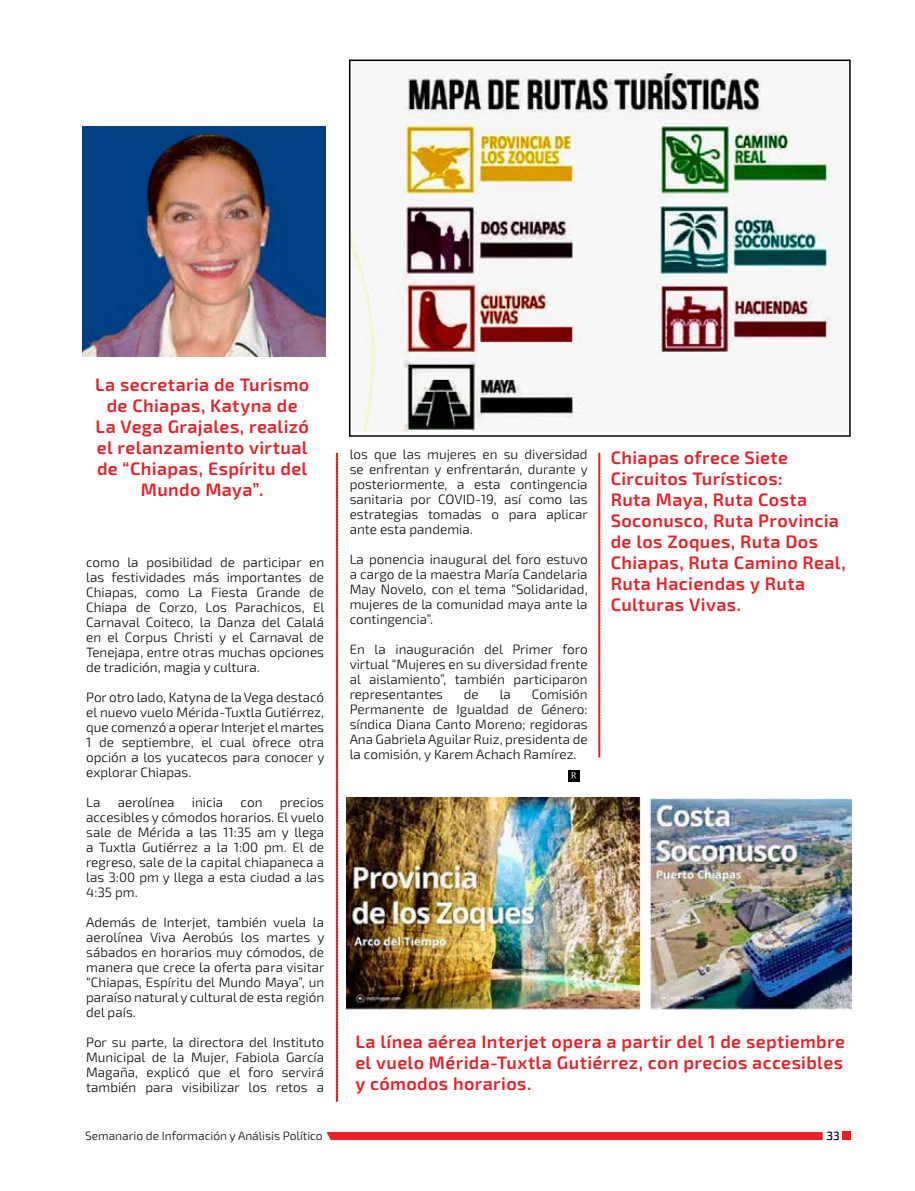
<style>
.page{position:relative;width:915px;height:1191px;background:#fff}
.page>*{position:absolute;margin:0;border:0;box-sizing:border-box;transform-origin:0 0}
.t1{font:600 18px/21px "Exo 2";letter-spacing:.025em;color:#ed1d24;text-align:center}
.t2{font:300 13.5px/15px "Exo 2";color:#000;text-align:justify}
.t3{font:300 12px "Exo 2";color:#000}
.t4{font:500 12px "Exo 2";color:#000}
</style>
<div class="page">
<svg style="left:326px;top:1132px;width:496px;height:8px;background:#ed2128"></svg>
<div style="left:842px;top:1131px;width:8px;height:9px;background:#ed1d24"></div>
<svg style="left:336px;top:453px;width:1px;height:648px"></svg>
<svg style="left:598px;top:453px;width:2px;height:304px"></svg>
<div style="left:568px;top:770px;width:11px;height:11px;background:#000"></div>
<svg style="left:571px;top:772px;width:5px;height:6px"></svg>
<img style="left:83px;top:127px;width:242px;height:229px">
<img style="left:352px;top:66px;width:480px;height:365px">
<div style="left:349px;top:60px;width:501px;height:377px;border:2px solid #000"></div>
<img style="left:347px;top:797px;width:503px;height:212px">
<h1 class="t1" style="left:95px;top:375px;width:216px">La secretaria de Turismo de Chiapas, Katyna de<br>La Vega Grajales, realizó el relanzamiento virtual de “Chiapas, Espíritu del<br>Mundo Maya”.</h1>
<p class="t2" style="left:86px;top:555px;width:240px;text-align:left">como la posibilidad de participar en las festividades más importantes de Chiapas, como La Fiesta Grande de Chiapa de Corzo, Los Parachicos, El Carnaval Coiteco, la Danza del Calalá en el Corpus Christi y el Carnaval de Tenejapa, entre otras muchas opciones de tradición, magia y cultura.</p>
<p class="t2" style="left:86px;top:689px;width:240px">Por otro lado, Katyna de la Vega destacó el nuevo vuelo Mérida-Tuxtla Gutiérrez, que comenzó a operar Interjet el martes 1 de septiembre, el cual ofrece otra opción a los yucatecos para conocer y explorar Chiapas.</p>
<p class="t2" style="left:86px;top:794px;width:16px">La</p>
<p class="t2" style="left:118px;top:794px;width:58px">aerolínea</p>
<p class="t2" style="left:192px;top:794px;width:33px">inicia</p>
<p class="t2" style="left:240px;top:794px;width:23px">con</p>
<p class="t2" style="left:86px;top:794px;width:239px;text-indent:194px">precios accesibles y cómodos horarios. El vuelo sale de Mérida a las 11:35 am y llega a Tuxtla Gutiérrez a la 1:00 pm. El de regreso, sale de la capital chiapaneca a las 3:00 pm y llega a esta ciudad a las 4:35 pm.</p>
<p class="t2" style="left:86px;top:914px;width:240px">Además de Interjet, también vuela la aerolínea Viva Aerobús los martes y sábados en horarios muy cómodos, de manera que crece la oferta para visitar “Chiapas, Espíritu del Mundo Maya”, un paraíso natural y cultural de esta región del país.</p>
<p class="t2" style="left:86px;top:1034px;width:239px">Por su parte, la directora del Instituto Municipal de la Mujer, Fabiola García Magaña, explicó que el foro servirá también para visibilizar los retos a</p>
<p class="t2" style="left:349px;top:447px;width:240px">los que las mujeres en su diversidad se enfrentan y enfrentarán, durante y posteriormente, a esta contingencia sanitaria por COVID-19, así como las estrategias tomadas o para aplicar ante esta pandemia.</p>
<p class="t2" style="left:349px;top:552px;width:239px">La ponencia inaugural del foro estuvo a cargo de la maestra María Candelaria May Novelo, con el tema “Solidaridad, mujeres de la comunidad maya ante la contingencia”.</p>
<p class="t2" style="left:349px;top:642px;width:239px">En la inauguración del Primer foro virtual “Mujeres en su diversidad frente al aislamiento”, también participaron representantes</p>
<p class="t2" style="left:349px;top:687px;width:239px;text-indent:182px">Comisión Permanente de Igualdad de Género: síndica Diana Canto Moreno; regidoras Ana Gabriela Aguilar Ruiz, presidenta de la comisión, y Karem Achach Ramírez.</p>
<p class="t2" style="left:464px;top:687px;width:16px">de</p>
<p class="t2" style="left:499px;top:687px;width:13px">la</p>
<h1 class="t1" style="left:610px;top:447px;width:236px;text-align:left">Chiapas ofrece Siete<br>Circuitos Turísticos:<br>Ruta Maya, Ruta Costa<br>Soconusco, Ruta Provincia de los Zoques, Ruta Dos<br>Chiapas, Ruta Camino Real,<br>Ruta Haciendas y Ruta<br>Culturas Vivas.</h1>
<h1 class="t1" style="left:355px;top:1032px;width:491px;text-align:justify">La línea aérea Interjet opera a partir del 1 de septiembre el vuelo Mérida-Tuxtla Gutiérrez, con precios accesibles y cómodos horarios.</h1>
<p class="t3" style="left:85px;top:1128px;width:239px">Semanario de Información y Análisis Político</p>
<p class="t4" style="left:826px;top:1128px;width:15px">33</p>
</div>
